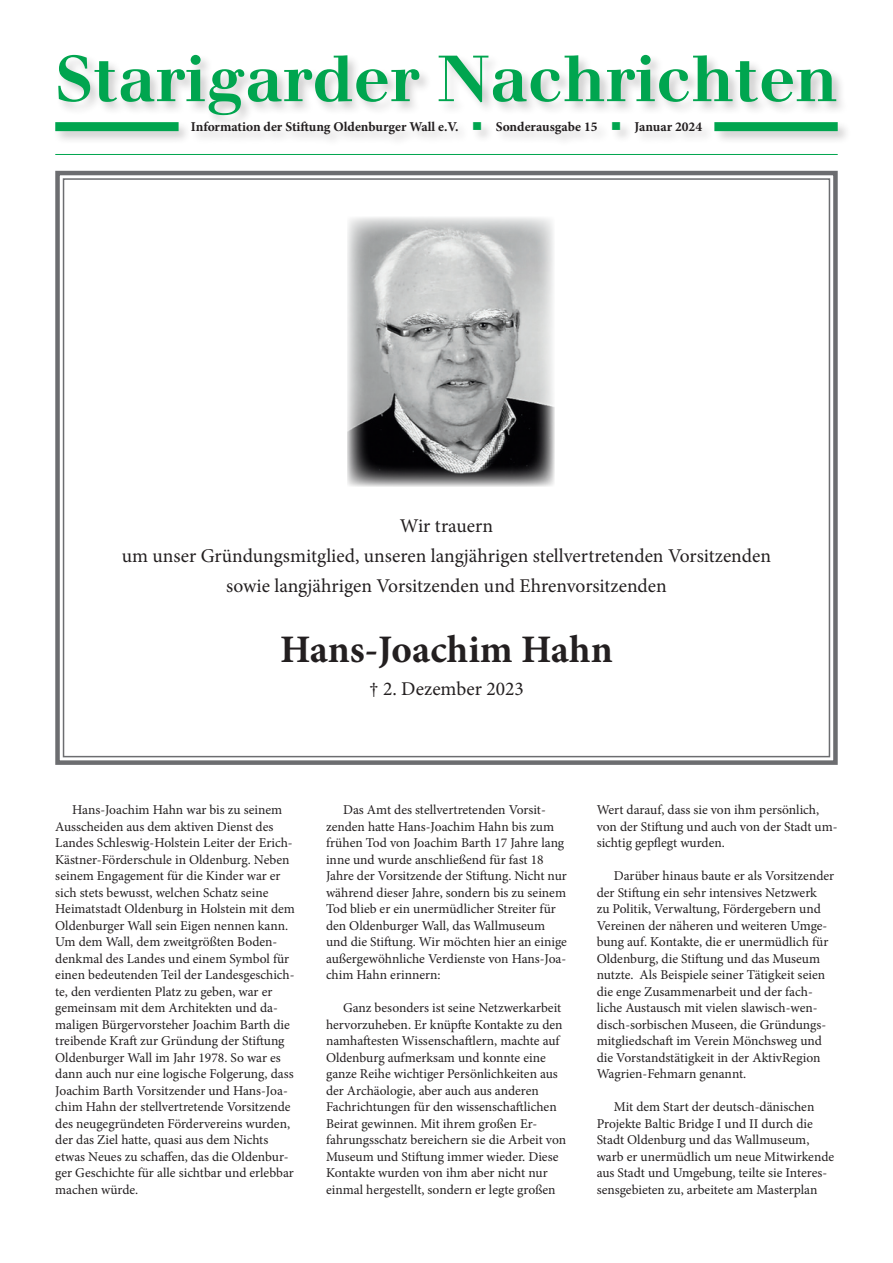
<style>
.page{position:relative;width:893px;height:1263px;background:#fff}
.page>*{position:absolute;margin:0;border:0;box-sizing:border-box;transform-origin:0 0}
.t1{font:700 63.6px "Walbaum LT";color:#00a54f}
.Text{font:700 39px "Minion Pro";color:#231f20}
.Text-2{font:19.5px "Minion Pro";color:#231f20}
.Text-3{font:13.5px/16.5px "Minion Pro";color:#231f20}
.t2{font:700 13.5px "Minion Pro";color:#231f20}
.s1{color:#00a54f}
</style>
<div class="page">
<div style="left:53px;top:53px;width:798px;height:95px;background:#231f20;opacity:.22"></div>
<div style="left:55px;top:122px;width:124px;height:9px;background:#00a54f"></div>
<div style="left:714px;top:122px;width:124px;height:9px;background:#00a54f"></div>
<hr style="left:55px;top:154px;width:783px;height:1px;background:#00a54f">
<svg style="left:55px;top:170px;width:783px;height:595px"></svg>
<img style="left:347px;top:217px;width:208px;height:269px">
<p class="t1" style="left:55px;top:40px;width:784px">Starigarder Nachrichten</p>
<p class="t2" style="left:191px;top:117px;width:513px">Information der Stiftung Oldenburger Wall e.V. <span class="s1">■</span> Sonderausgabe 15 <span class="s1">■</span> Januar 2024</p>
<p class="Text-2" style="left:400px;top:512px;width:95px">Wir trauern</p>
<p class="Text-2" style="left:122px;top:542px;width:651px">um unser Gründungsmitglied, unseren langjährigen stellvertretenden Vorsitzenden</p>
<p class="Text-2" style="left:226px;top:572px;width:442px">sowie langjährigen Vorsitzenden und Ehrenvorsitzenden</p>
<p class="Text" style="left:280px;top:622px;width:334px">Hans-Joachim Hahn</p>
<p class="Text-2" style="left:369px;top:676px;width:156px">† 2. Dezember 2023</p>
<p class="Text-3" style="left:55px;top:802px;width:241px;text-indent:17px">Hans-Joachim Hahn war bis zu seinem Ausscheiden aus dem aktiven Dienst des Landes Schleswig-Holstein Leiter der Erich-Kästner-Förderschule in Oldenburg. Neben seinem Engagement für die Kinder war er sich stets bewusst, welchen Schatz seine Heimatstadt Oldenburg in Holstein mit dem Oldenburger Wall sein Eigen nennen kann.<br>Um dem Wall, dem zweitgrößten Boden&shy;denkmal des Landes und einem Symbol für einen bedeutenden Teil der Landesgeschich&shy;te, den verdienten Platz zu geben, war er gemeinsam mit dem Architekten und da&shy;maligen Bürgervorsteher Joachim Barth die treibende Kraft zur Gründung der Stiftung Oldenburger Wall im Jahr 1978. So war es dann auch nur eine logische Folgerung, dass Joachim Barth Vorsitzender und Hans-Joa&shy;chim Hahn der stellvertretende Vorsitzende des neugegründeten Fördervereins wurden, der das Ziel hatte, quasi aus dem Nichts etwas Neues zu schaffen, das die Oldenbur&shy;ger Geschichte für alle sichtbar und erlebbar machen würde.</p>
<p class="Text-3" style="left:326px;top:802px;width:242px;text-indent:17px">Das Amt des stellvertretenden Vorsit&shy;zenden hatte Hans-Joachim Hahn bis zum frühen Tod von Joachim Barth 17 Jahre lang inne und wurde anschließend für fast 18<br>Jahre der Vorsitzende der Stiftung. Nicht nur während dieser Jahre, sondern bis zu seinem Tod blieb er ein unermüdlicher Streiter für den Oldenburger Wall, das Wallmuseum und die Stiftung. Wir möchten hier an einige außergewöhnliche Verdienste von Hans-Joa&shy;chim Hahn erinnern:</p>
<p class="Text-3" style="left:326px;top:1000px;width:242px;text-indent:17px">Ganz besonders ist seine Netzwerkarbeit hervorzuheben. Er knüpfte Kontakte zu den namhaftesten Wissenschaftlern, machte auf Oldenburg aufmerksam und konnte eine ganze Reihe wichtiger Persönlichkeiten aus der Archäologie, aber auch aus anderen Fachrichtungen für den wissenschaftlichen Beirat gewinnen. Mit ihrem großen Er&shy;fahrungsschatz bereichern sie die Arbeit von Museum und Stiftung immer wieder. Diese Kontakte wurden von ihm aber nicht nur einmal hergestellt, sondern er legte großen</p>
<p class="Text-3" style="left:597px;top:802px;width:242px">Wert darauf, dass sie von ihm persönlich, von der Stiftung und auch von der Stadt um&shy;sichtig gepflegt wurden.</p>
<p class="Text-3" style="left:597px;top:868px;width:239px;text-indent:17px">Darüber hinaus baute er als Vorsitzender der Stiftung ein sehr intensives Netzwerk<br>zu Politik, Verwaltung, Fördergebern und Vereinen der näheren und weiteren Umge&shy;bung auf. Kontakte, die er unermüdlich für Oldenburg, die Stiftung und das Museum nutzte. Als Beispiele seiner Tätigkeit seien die enge Zusammenarbeit und der fach&shy;liche Austausch mit vielen slawisch-wen&shy;disch-sorbischen Museen, die Gründungs&shy;mitgliedschaft im Verein Mönchsweg und die Vorstandstätigkeit in der AktivRegion Wagrien-Fehmarn genannt.</p>
<p class="Text-3" style="left:597px;top:1099px;width:239px;text-indent:17px">Mit dem Start der deutsch-dänischen Projekte Baltic Bridge I und II durch die Stadt Oldenburg und das Wallmuseum, warb er unermüdlich um neue Mitwirkende aus Stadt und Umgebung, teilte sie Interes&shy;sensgebieten zu, arbeitete am Masterplan</p>
</div>
